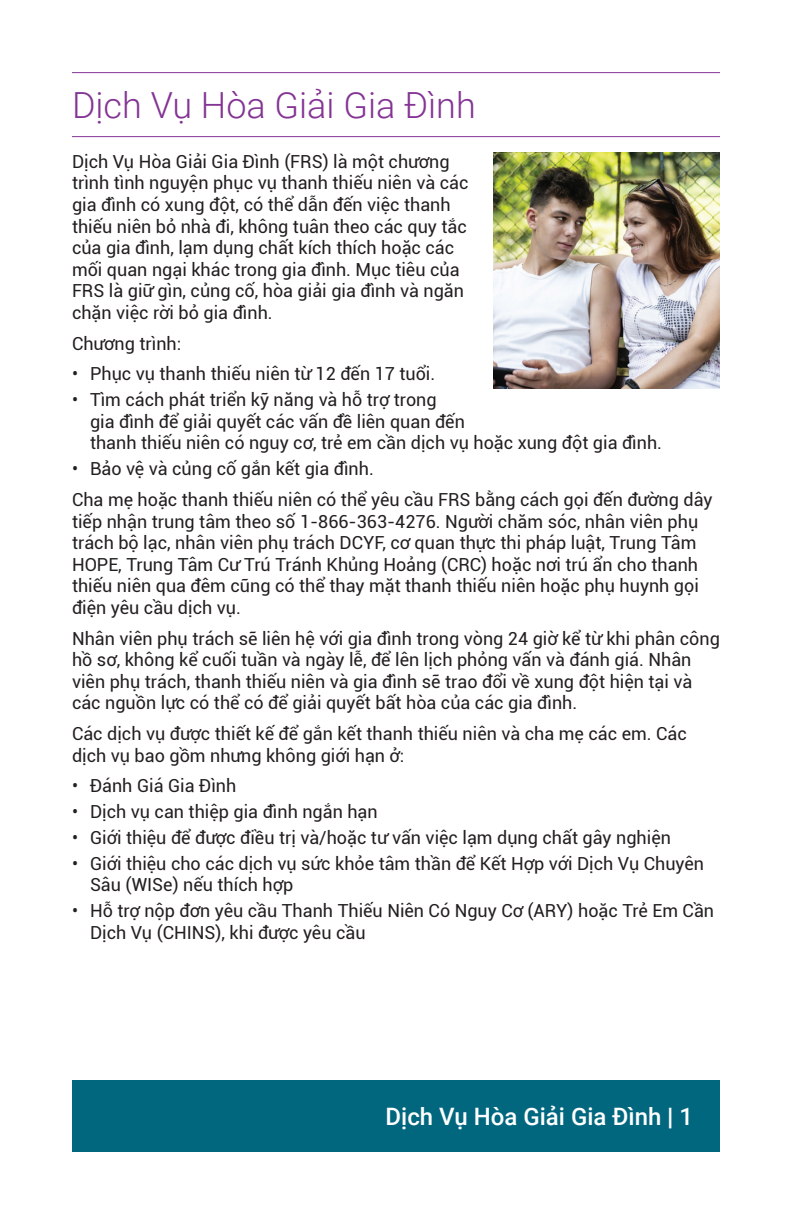
<style>
.page{position:relative;width:792px;height:1224px;background:#fff}
.page>*{position:absolute;margin:0;border:0;box-sizing:border-box;transform-origin:0 0}
.t1{font:300 36px "Roboto";color:#843494}
.t2{font:500 24px "Roboto";color:#fff}
.t3{font:18px/21.6px "Roboto";color:#231f20}
.s1{font-weight:400}
</style>
<div class="page">
<div style="left:72px;top:1080px;width:648px;height:72px;background:#00677f"></div>
<hr style="left:72px;top:72px;width:648px;height:1px;background:#843494">
<hr style="left:72px;top:136px;width:648px;height:1px;background:#843494">
<img style="left:494px;top:152px;width:226px;height:237px">
<h1 class="t1" style="left:72px;top:80px;width:405px">Dịch Vụ Hòa Giải Gia Đình</h1>
<p class="t3" style="left:72px;top:150px;width:398px">Dịch Vụ Hòa Giải Gia Đình (FRS) là một chương trình tình nguyện phục vụ thanh thiếu niên và các gia đình có xung đột, có thể dẫn đến việc thanh thiếu niên bỏ nhà đi, không tuân theo các quy tắc của gia đình, lạm dụng chất kích thích hoặc các mối quan ngại khác trong gia đình. Mục tiêu của FRS là giữ gìn, củng cố, hòa giải gia đình và ngăn chặn việc rời bỏ gia đình.</p>
<p class="t3" style="left:72px;top:332px;width:111px">Chương trình:</p>
<p class="t3" style="left:72px;top:362px;width:365px">• Phục vụ thanh thiếu niên từ 12 đến 17 tuổi.</p>
<p class="t3" style="left:90px;top:388px;width:574px;text-indent:-18px">• Tìm cách phát triển kỹ năng và hỗ trợ trong<br>gia đình để giải quyết các vấn đề liên quan đến<br>thanh thiếu niên có nguy cơ, trẻ em cần dịch vụ hoặc xung đột gia đình.</p>
<p class="t3" style="left:72px;top:453px;width:642px;line-height:30.6px">• Bảo vệ và củng cố gắn kết gia đình.<br>Cha mẹ hoặc thanh thiếu niên có thể yêu cầu FRS bằng cách gọi đến đường dây</p>
<p class="t3" style="left:72px;top:510px;width:628px">tiếp nhận trung tâm theo số 1-866-363-4276. Người chăm sóc, nhân viên phụ trách bộ lạc, nhân viên phụ trách DCYF, cơ quan thực thi pháp luật, Trung Tâm HOPE, Trung Tâm Cư Trú Tránh Khủng Hoảng (CRC) hoặc nơi trú ẩn cho thanh thiếu niên qua đêm cũng có thể thay mặt thanh thiếu niên hoặc phụ huynh gọi điện yêu cầu dịch vụ.</p>
<p class="t3" style="left:72px;top:627px;width:649px">Nhân viên phụ trách sẽ liên hệ với gia đình trong vòng 24 giờ kể từ khi phân công hồ sơ, không kể cuối tuần và ngày lễ, để lên lịch phỏng vấn và đánh giá. Nhân viên phụ trách, thanh thiếu niên và gia đình sẽ trao đổi về xung đột hiện tại và các nguồn lực có thể có để giải quyết bất hòa của các gia đình.</p>
<p class="t3" style="left:72px;top:722px;width:616px">Các dịch vụ được thiết kế để gắn kết thanh thiếu niên và cha mẹ các em. Các dịch vụ bao gồm nhưng không giới hạn ở:</p>
<p class="t3" style="left:72px;top:774px;width:166px">• Đánh Giá Gia Đình</p>
<p class="t3" style="left:72px;top:800px;width:307px">• Dịch vụ can thiệp gia đình ngắn hạn</p>
<p class="t3" style="left:72px;top:826px;width:601px">• Giới thiệu để được điều trị và/hoặc tư vấn việc lạm dụng chất gây nghiện</p>
<p class="t3" style="left:90px;top:852px;width:616px;text-indent:-18px">• Giới thiệu cho các dịch vụ sức khỏe tâm thần để Kết Hợp với Dịch Vụ Chuyên<br>Sâu (WISe) nếu thích hợp</p>
<p class="t3" style="left:90px;top:900px;width:626px;text-indent:-18px">• Hỗ trợ nộp đơn yêu cầu Thanh Thiếu Niên Có Nguy Cơ (ARY) hoặc Trẻ Em Cần<br>Dịch Vụ (CHINS), khi được yêu cầu</p>
<h2 class="t2" style="left:386px;top:1100px;width:309px">Dịch Vụ Hòa Giải Gia Đình <span class="s1">|</span> 1</h2>
</div>
